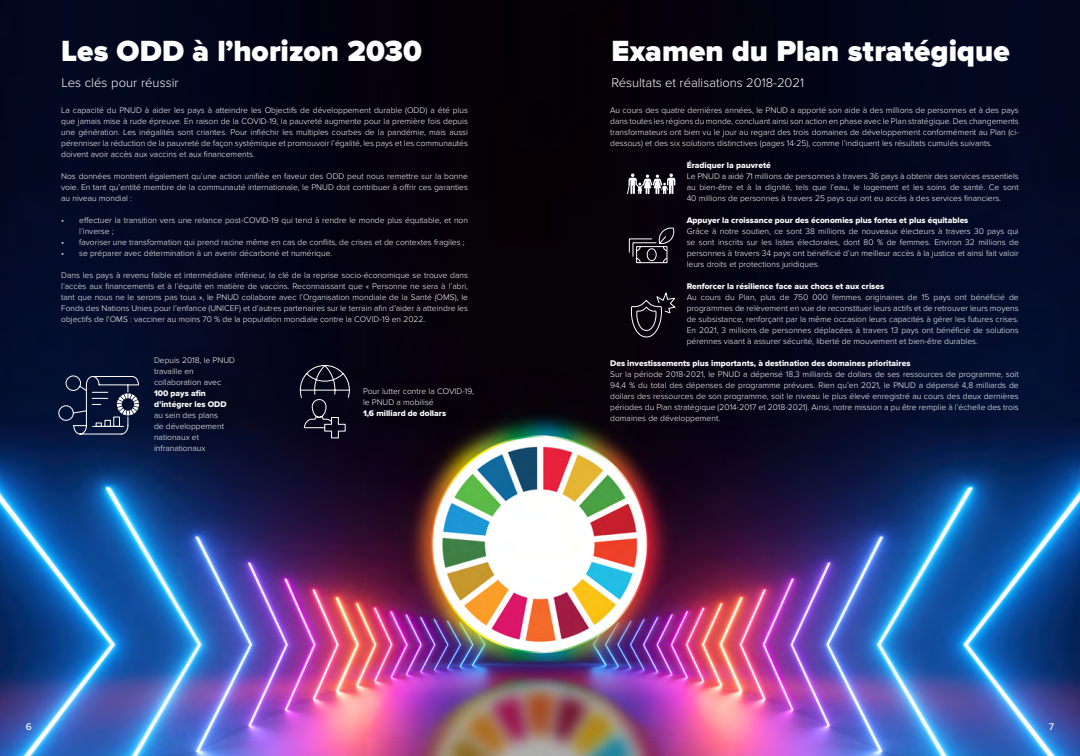
<style>
.page{position:relative;width:1080px;height:756px;background:#fff}
.page>*{position:absolute;margin:0;border:0;box-sizing:border-box;transform-origin:0 0}
.t1{font:900 30.3px "Proxima Nova";letter-spacing:.005em;color:#fff}
.t2{font:300 13.1px "Proxima Nova";letter-spacing:.005em;color:#fff}
.t3{font:300 13px "Proxima Nova";color:#fff}
.t4{font:500 10px "Proxima Nova";color:#fff}
.t5{font:300 8.5px/11px "Proxima Nova";color:#fff;text-align:justify}
.t6{font:8.5px/11px "Proxima Nova Extrabld";color:#fff}
</style>
<div class="page">
<img style="left:0;top:0;width:1080px;height:756px">
<div style="left:363px;top:378px;width:128px;height:47px;background:#06000b"></div>
<svg style="left:153px;top:347px;width:100px;height:113px;background:#050a26"></svg>
<svg style="left:299px;top:364px;width:51px;height:75px;background:#211f30"></svg>
<svg style="left:58px;top:375px;width:81px;height:60px;background:#273350"></svg>
<svg style="left:627px;top:174px;width:48px;height:21px"></svg>
<svg style="left:628px;top:227px;width:46px;height:37px;background:#2e2a31"></svg>
<svg style="left:630px;top:290px;width:47px;height:48px;background:#211c25"></svg>
<h1 class="t1" style="left:61px;top:33px;width:362px">Les ODD à l’horizon 2030</h1>
<h2 class="t2" style="left:61px;top:75px;width:119px">Les clés pour réussir</h2>
<p class="t5" style="left:61px;top:104px;width:408px">La capacité du PNUD à aider les pays à atteindre les Objectifs de développement durable (ODD) a été plus que jamais mise à rude épreuve. En raison de la COVID-19, la pauvreté augmente pour la première fois depuis une génération. Les inégalités sont criantes. Pour infléchir les multiples courbes de la pandémie, mais aussi pérenniser la réduction de la pauvreté de façon systémique et promouvoir l’égalité, les pays et les communautés doivent avoir accès aux vaccins et aux financements.</p>
<p class="t5" style="left:61px;top:170px;width:408px">Nos données montrent également qu’une action unifiée en faveur des ODD peut nous remettre sur la bonne voie. En tant qu’entité membre de la communauté internationale, le PNUD doit contribuer à offrir ces garanties au niveau mondial :</p>
<p class="t5" style="left:79px;top:214px;width:390px;text-indent:-18px">• effectuer la transition vers une relance post-COVID-19 qui tend à rendre le monde plus équitable, et non l’inverse ;</p>
<p class="t5" style="left:61px;top:236px;width:405px">• favoriser une transformation qui prend racine même en cas de conflits, de crises et de contextes fragiles ;</p>
<p class="t5" style="left:61px;top:247px;width:273px">• se préparer avec détermination à un avenir décarboné et numérique.</p>
<p class="t5" style="left:61px;top:269px;width:408px">Dans les pays à revenu faible et intermédiaire inférieur, la clé de la reprise socio-économique se trouve dans l’accès aux financements et à l’équité en matière de vaccins. Reconnaissant que « Personne ne sera à l’abri, tant que nous ne le serons pas tous », le PNUD collabore avec l’Organisation mondiale de la Santé (OMS), le Fonds des Nations Unies pour l’enfance (UNICEF) et d’autres partenaires sur le terrain afin d’aider à atteindre les objectifs de l’OMS : vacciner au moins 70 % de la population mondiale contre la COVID-19 en 2022.</p>
<p class="t5" style="left:154px;top:355px;width:83px;text-align:left">Depuis 2018, le PNUD travaille en collaboration avec</p>
<p class="t6" style="left:154px;top:388px;width:74px">100 pays afin d’intégrer les ODD</p>
<p class="t5" style="left:154px;top:410px;width:72px;text-align:left">au sein des plans de développement nationaux et infranationaux</p>
<p class="t5" style="left:363px;top:386px;width:113px">Pour lutter contre la COVID-19, le PNUD a mobilisé</p>
<p class="t6" style="left:363px;top:408px;width:85px">1,6 milliard de dollars</p>
<h1 class="t1" style="left:612px;top:33px;width:400px">Examen du Plan stratégique</h1>
<h3 class="t3" style="left:612px;top:75px;width:194px">Résultats et réalisations 2018-2021</h3>
<p class="t5" style="left:610px;top:104px;width:410px">Au cours des quatre dernières années, le PNUD a apporté son aide à des millions de personnes et à des pays dans toutes les régions du monde, concluant ainsi son action en phase avec le Plan stratégique. Des changements transformateurs ont bien vu le jour au regard des trois domaines de développement conformément au Plan (ci&shy;dessous) et des six solutions distinctives (pages 14-25), comme l’indiquent les résultats cumulés suivants.</p>
<p class="t6" style="left:687px;top:160px;width:86px">Éradiquer la pauvreté</p>
<p class="t5" style="left:687px;top:170px;width:334px">Le PNUD a aidé 71 millions de personnes à travers 36 pays à obtenir des services essentiels au bien-être et à la dignité, tels que l’eau, le logement et les soins de santé. Ce sont 40 millions de personnes à travers 25 pays qui ont eu accès à des services financiers.</p>
<p class="t6" style="left:687px;top:215px;width:283px">Appuyer la croissance pour des économies plus fortes et plus équitables</p>
<p class="t5" style="left:687px;top:225px;width:334px">Grâce à notre soutien, ce sont 38 millions de nouveaux électeurs à travers 30 pays qui se sont inscrits sur les listes électorales, dont 80 % de femmes. Environ 32 millions de personnes à travers 34 pays ont bénéficié d’un meilleur accès à la justice et ainsi fait valoir leurs droits et protections juridiques.</p>
<p class="t6" style="left:687px;top:281px;width:199px">Renforcer la résilience face aux chocs et aux crises</p>
<p class="t5" style="left:687px;top:291px;width:334px">Au cours du Plan, plus de 750 000 femmes originaires de 15 pays ont bénéficié de programmes de relèvement en vue de reconstituer leurs actifs et de retrouver leurs moyens de subsistance, renforçant par la même occasion leurs capacités à gérer les futures crises.<br>En 2021, 3 millions de personnes déplacées à travers 13 pays ont bénéficié de solutions pérennes visant à assurer sécurité, liberté de mouvement et bien-être durables.</p>
<p class="t6" style="left:610px;top:358px;width:302px">Des investissements plus importants, à destination des domaines prioritaires</p>
<p class="t5" style="left:610px;top:368px;width:410px">Sur la période 2018-2021, le PNUD a dépensé 18,3 milliards de dollars de ses ressources de programme, soit 94,4 % du total des dépenses de programme prévues. Rien qu’en 2021, le PNUD a dépensé 4,8 milliards de dollars des ressources de son programme, soit le niveau le plus élevé enregistré au cours des deux dernières périodes du Plan stratégique (2014-2017 et 2018-2021). Ainsi, notre mission a pu être remplie à l’échelle des trois domaines de développement.</p>
<p class="t4" style="left:26px;top:719px;width:7px">6</p>
<p class="t4" style="left:1049px;top:719px;width:7px">7</p>
</div>
